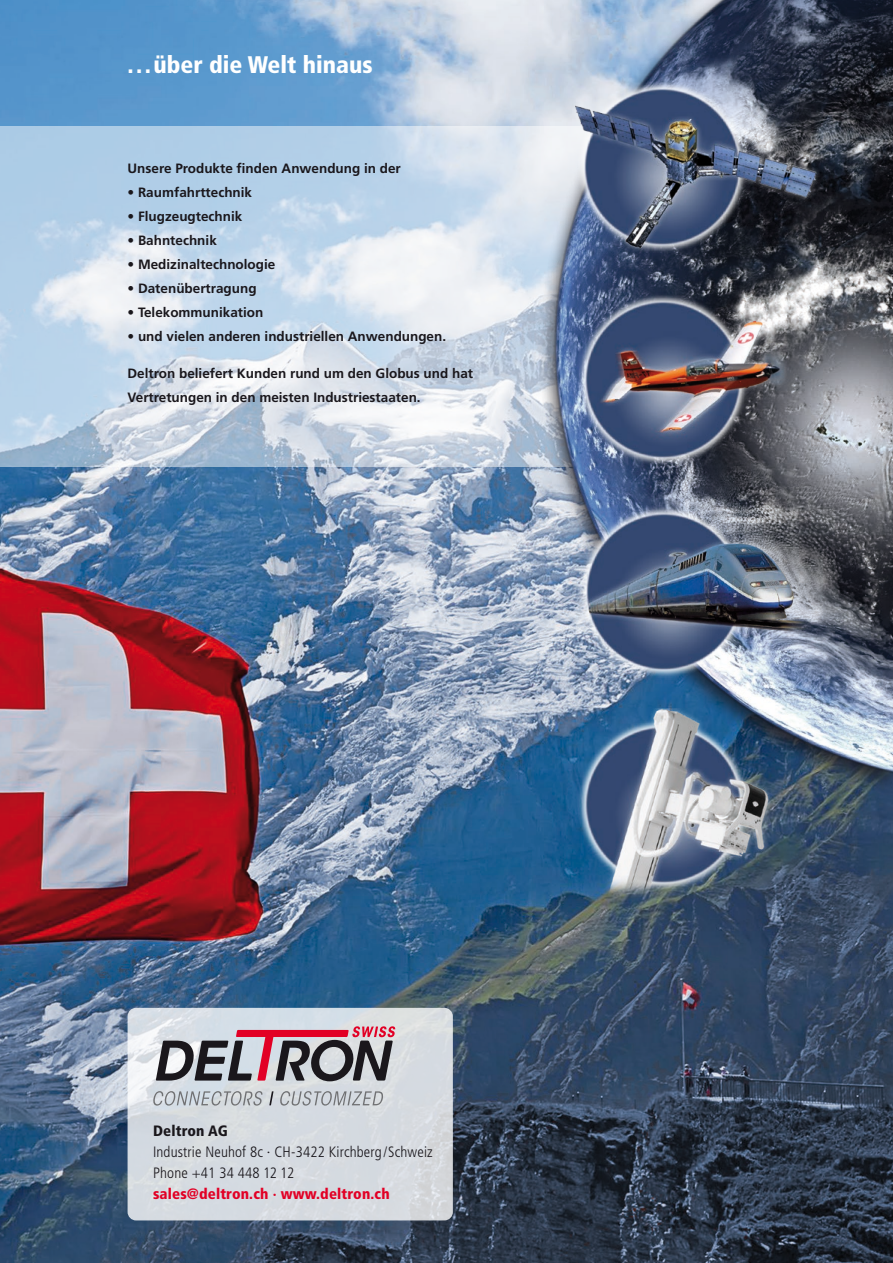
<style>
.page{position:relative;width:893px;height:1263px;background:#fff}
.page>*{position:absolute;margin:0;border:0;box-sizing:border-box;transform-origin:0 0}
.t1{font:900 condensed 24px "Frutiger LT Std";color:#fff}
.t2{font:300 condensed 15px/21px "Frutiger LT Std";letter-spacing:.01em;color:#1a171c}
.t3{font:900 condensed 15px "Frutiger LT Std";letter-spacing:.01em;color:#e20025}
.t4{font:900 condensed 15px "Frutiger LT Std";letter-spacing:.01em;color:#1a171c}
.t5{font:700 13.5px/24px "Frutiger LT Std";color:#1a171c}
</style>
<div class="page">
<img style="left:0;top:0;width:893px;height:1263px">
<svg style="left:0;top:126px;width:431px;height:340px;background:#c5d7e9"></svg>
<div style="left:128px;top:1008px;width:325px;height:212px;background:#d5dae1;border-radius:9px"></div>
<img style="left:431px;top:0;width:462px;height:895px">
<img style="left:567px;top:284px;width:326px;height:191px">
<img style="left:567px;top:71px;width:326px;height:191px">
<img style="left:568px;top:496px;width:325px;height:191px">
<img style="left:568px;top:709px;width:325px;height:191px">
<svg style="left:156px;top:1026px;width:239px;height:55px"></svg>
<svg style="left:153px;top:1091px;width:110px;height:14px"></svg>
<svg style="left:269px;top:1091px;width:5px;height:14px"></svg>
<svg style="left:280px;top:1091px;width:103px;height:14px"></svg>
<h1 class="t1" style="left:128px;top:50px;width:246px">...über die Welt hinaus</h1>
<p class="t5" style="left:128px;top:156px;width:275px">Unsere Produkte finden Anwendung in der</p>
<p class="t5" style="left:128px;top:180px;width:126px">• Raumfahrttechnik</p>
<p class="t5" style="left:128px;top:204px;width:116px">• Flugzeugtechnik</p>
<p class="t5" style="left:128px;top:229px;width:91px">• Bahntechnik</p>
<p class="t5" style="left:128px;top:253px;width:149px">• Medizinaltechnologie</p>
<p class="t5" style="left:128px;top:277px;width:131px">• Datenübertragung</p>
<p class="t5" style="left:128px;top:301px;width:137px">• Telekommunikation</p>
<p class="t5" style="left:128px;top:325px;width:320px">• und vielen anderen industriellen Anwendungen.</p>
<p class="t5" style="left:128px;top:361px;width:347px">Deltron beliefert Kunden rund um den Globus und hat<br>Vertretungen in den meisten Industriestaaten.</p>
<p class="t4" style="left:153px;top:1122px;width:76px">Deltron AG</p>
<p class="t2" style="left:153px;top:1142px;width:281px">Industrie Neuhof 8c · CH-3422 Kirchberg/Schweiz<br>Phone +41 34 448 12 12</p>
<p class="t3" style="left:153px;top:1185px;width:238px">sales@deltron.ch · www.deltron.ch</p>
</div>
